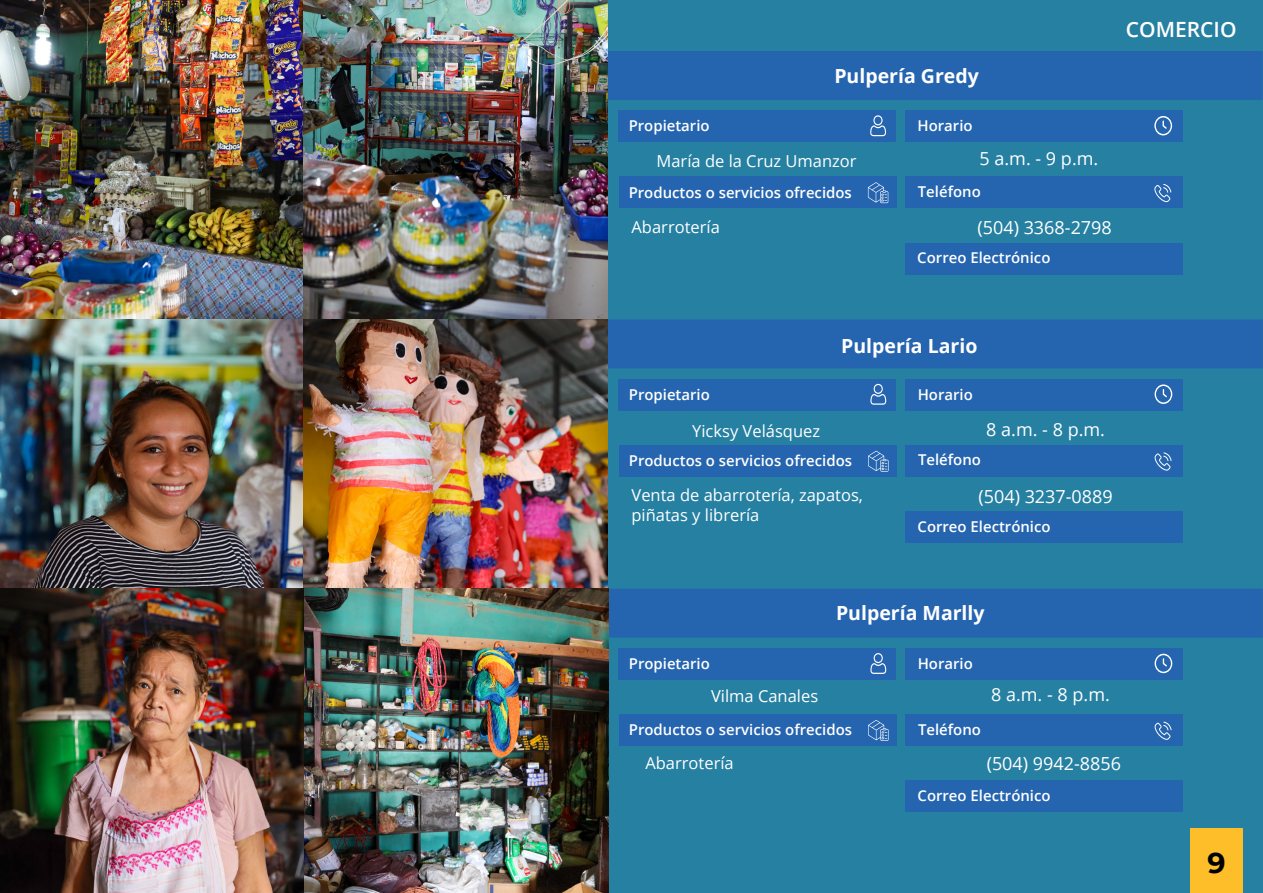
<style>
.page{position:relative;width:1263px;height:893px;background:#fff}
.page>*{position:absolute;margin:0;border:0;box-sizing:border-box;transform-origin:0 0}
.t1{font:700 28.5px "Montserrat";color:#000001}
.t2{font:600 21px "Open Sans";color:#fff}
.t3{font:700 19.5px "Open Sans";color:#fff}
.t4{font:18px "Open Sans";color:#fff}
.t5{font:16.5px/19.8px "Open Sans";color:#fff}
.t6{font:600 15px "Open Sans";color:#fff}
</style>
<div class="page">
<div style="left:608px;top:0;width:655px;height:893px;background:#2680a2"></div>
<div style="left:607px;top:51px;width:655px;height:49px;background:#2564af"></div>
<div style="left:618px;top:111px;width:277px;height:31px;background:#2564af"></div>
<div style="left:619px;top:177px;width:277px;height:31px;background:#2564af"></div>
<div style="left:905px;top:110px;width:278px;height:32px;background:#2564af"></div>
<div style="left:905px;top:177px;width:277px;height:31px;background:#2564af"></div>
<svg style="left:1154px;top:184px;width:17px;height:18px"></svg>
<svg style="left:1154px;top:116px;width:18px;height:19px"></svg>
<svg style="left:870px;top:115px;width:16px;height:21px"></svg>
<svg style="left:868px;top:182px;width:20px;height:21px"></svg>
<div style="left:905px;top:243px;width:278px;height:31px;background:#2564af"></div>
<div style="left:608px;top:319px;width:655px;height:49px;background:#2564af"></div>
<div style="left:618px;top:379px;width:278px;height:32px;background:#2564af"></div>
<div style="left:619px;top:445px;width:277px;height:32px;background:#2564af"></div>
<div style="left:905px;top:379px;width:278px;height:31px;background:#2564af"></div>
<div style="left:905px;top:445px;width:278px;height:32px;background:#2564af"></div>
<svg style="left:1154px;top:452px;width:17px;height:19px"></svg>
<svg style="left:1154px;top:384px;width:18px;height:20px"></svg>
<svg style="left:870px;top:384px;width:16px;height:21px"></svg>
<svg style="left:868px;top:451px;width:20px;height:21px"></svg>
<div style="left:905px;top:511px;width:278px;height:32px;background:#2564af"></div>
<div style="left:608px;top:589px;width:655px;height:49px;background:#2564af"></div>
<div style="left:618px;top:648px;width:278px;height:32px;background:#2564af"></div>
<div style="left:619px;top:714px;width:277px;height:32px;background:#2564af"></div>
<div style="left:905px;top:648px;width:278px;height:32px;background:#2564af"></div>
<div style="left:905px;top:714px;width:278px;height:32px;background:#2564af"></div>
<svg style="left:1154px;top:722px;width:17px;height:18px"></svg>
<svg style="left:1154px;top:654px;width:18px;height:19px"></svg>
<svg style="left:870px;top:653px;width:16px;height:21px"></svg>
<svg style="left:868px;top:720px;width:20px;height:21px"></svg>
<div style="left:905px;top:781px;width:278px;height:31px;background:#2564af"></div>
<div style="left:1190px;top:828px;width:53px;height:65px;background:#febe2a"></div>
<img style="left:0;top:0;width:608px;height:893px">
<p class="t6" style="left:629px;top:115px;width:82px">Propietario</p>
<p class="t3" style="left:834px;top:62px;width:146px">Pulpería Gredy</p>
<p class="t6" style="left:917px;top:116px;width:57px">Horario</p>
<p class="t5" style="left:656px;top:151px;width:202px">María de la Cruz Umanzor</p>
<p class="t4" style="left:979px;top:146px;width:120px">5 a.m. - 9 p.m.</p>
<p class="t6" style="left:629px;top:182px;width:225px">Productos o servicios ofrecidos</p>
<p class="t6" style="left:918px;top:181px;width:64px">Teléfono</p>
<p class="t5" style="left:631px;top:216px;width:90px">Abarrotería</p>
<p class="t4" style="left:977px;top:215px;width:136px">(504) 3368-2798</p>
<p class="t6" style="left:917px;top:247px;width:135px">Correo Electrónico</p>
<h2 class="t2" style="left:1126px;top:15px;width:112px">COMERCIO</h2>
<p class="t6" style="left:629px;top:384px;width:82px">Propietario</p>
<p class="t5" style="left:692px;top:421px;width:129px">Yicksy Velásquez</p>
<p class="t3" style="left:841px;top:332px;width:138px">Pulpería Lario</p>
<p class="t6" style="left:918px;top:384px;width:57px">Horario</p>
<p class="t4" style="left:986px;top:417px;width:120px">8 a.m. - 8 p.m.</p>
<p class="t6" style="left:629px;top:450px;width:225px">Productos o servicios ofrecidos</p>
<p class="t5" style="left:631px;top:485px;width:233px">Venta de abarrotería, zapatos, piñatas y librería</p>
<p class="t6" style="left:918px;top:450px;width:64px">Teléfono</p>
<p class="t4" style="left:978px;top:484px;width:136px">(504) 3237-0889</p>
<p class="t6" style="left:917px;top:516px;width:135px">Correo Electrónico</p>
<p class="t6" style="left:629px;top:653px;width:82px">Propietario</p>
<p class="t5" style="left:711px;top:686px;width:109px">Vilma Canales</p>
<p class="t3" style="left:836px;top:599px;width:150px">Pulpería Marlly</p>
<p class="t6" style="left:918px;top:653px;width:57px">Horario</p>
<p class="t4" style="left:991px;top:682px;width:120px">8 a.m. - 8 p.m.</p>
<p class="t6" style="left:629px;top:720px;width:225px">Productos o servicios ofrecidos</p>
<p class="t6" style="left:918px;top:719px;width:64px">Teléfono</p>
<p class="t5" style="left:645px;top:752px;width:90px">Abarrotería</p>
<p class="t4" style="left:987px;top:751px;width:136px">(504) 9942-8856</p>
<p class="t6" style="left:917px;top:785px;width:135px">Correo Electrónico</p>
<h1 class="t1" style="left:1207px;top:842px;width:20px">9</h1>
</div>
